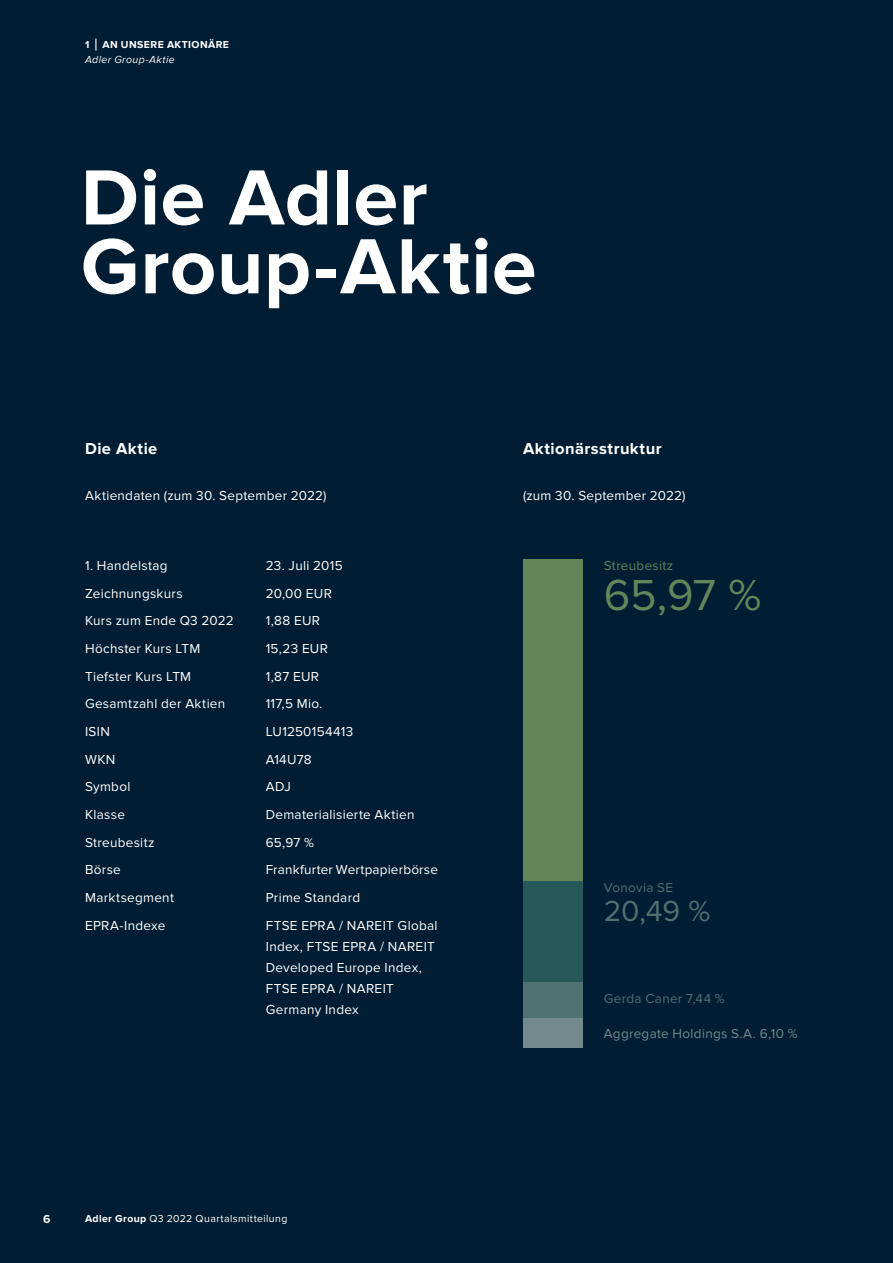
<style>
.page{position:relative;width:893px;height:1263px;background:#001d34}
.page>*{position:absolute;margin:0;border:0;box-sizing:border-box;transform-origin:0 0}
.t1{font:700 81px/68.8px "Proxima Nova";letter-spacing:.005em;color:#fff}
.t2{font:45px "Proxima Nova";color:#63855a}
.t3{font:30px "Proxima Nova";color:#517072}
.t4{font:700 16.5px "Proxima Nova";letter-spacing:.03em;color:#fff}
.t5{font:13.5px/21px "Proxima Nova";letter-spacing:.02em;color:#fff}
.t6{font:13.5px "Proxima Nova";letter-spacing:.02em;color:#738a8c}
.t7{font:13.5px "Proxima Nova";letter-spacing:.02em;color:#517072}
.t8{font:13.5px "Proxima Nova";letter-spacing:.02em;color:#63855a}
.t9{font:700 12px "Proxima Nova";color:#fff}
.t10{font:10.5px "Proxima Nova";letter-spacing:.04em;color:#fff}
.t11{font:700 10.5px "Proxima Nova";letter-spacing:.04em;color:#fff}
.t12{font:italic 10.5px "Proxima Nova";letter-spacing:.035em;color:#fff}
.s1{font-weight:700}
</style>
<div class="page">
<div style="left:523px;top:559px;width:60px;height:323px;background:#63855a"></div>
<div style="left:523px;top:882px;width:60px;height:100px;background:#27595b"></div>
<div style="left:523px;top:982px;width:60px;height:36px;background:#517072"></div>
<div style="left:523px;top:1018px;width:60px;height:30px;background:#738a8c"></div>
<svg style="left:95px;top:39px;width:1px;height:12px"></svg>
<p class="t11" style="left:85px;top:39px;width:6px">1</p>
<p class="t11" style="left:102px;top:39px;width:128px">AN UNSERE AKTIONÄRE</p>
<p class="t12" style="left:85px;top:52px;width:91px">Adler Group-Aktie</p>
<h1 class="t1" style="left:81px;top:165px;width:457px">Die Adler<br>Group-Aktie</h1>
<p class="t4" style="left:85px;top:439px;width:74px">Die Aktie</p>
<p class="t5" style="left:85px;top:485px;width:243px">Aktiendaten (zum 30. September 2022)</p>
<p class="t5" style="left:85px;top:555px;width:84px">1. Handelstag</p>
<p class="t5" style="left:266px;top:555px;width:78px">23. Juli 2015</p>
<p class="t5" style="left:85px;top:583px;width:99px">Zeichnungskurs</p>
<p class="t5" style="left:266px;top:583px;width:68px">20,00 EUR</p>
<p class="t5" style="left:85px;top:610px;width:150px">Kurs zum Ende Q3 2022</p>
<p class="t5" style="left:266px;top:610px;width:56px">1,88 EUR</p>
<p class="t5" style="left:85px;top:638px;width:117px">Höchster Kurs LTM</p>
<p class="t5" style="left:266px;top:638px;width:64px">15,23 EUR</p>
<p class="t5" style="left:85px;top:666px;width:108px">Tiefster Kurs LTM</p>
<p class="t5" style="left:266px;top:666px;width:55px">1,87 EUR</p>
<p class="t5" style="left:85px;top:693px;width:142px">Gesamtzahl der Aktien</p>
<p class="t5" style="left:266px;top:693px;width:58px">117,5 Mio.</p>
<p class="t5" style="left:85px;top:721px;width:27px">ISIN</p>
<p class="t5" style="left:266px;top:721px;width:89px">LU1250154413</p>
<p class="t5" style="left:85px;top:749px;width:32px">WKN</p>
<p class="t5" style="left:266px;top:749px;width:47px">A14U78</p>
<p class="t5" style="left:85px;top:776px;width:47px">Symbol</p>
<p class="t5" style="left:266px;top:776px;width:27px">ADJ</p>
<p class="t5" style="left:85px;top:804px;width:41px">Klasse</p>
<p class="t5" style="left:266px;top:804px;width:150px">Dematerialisierte Aktien</p>
<p class="t5" style="left:85px;top:832px;width:71px">Streubesitz</p>
<p class="t5" style="left:266px;top:832px;width:50px">65,97 %</p>
<p class="t5" style="left:85px;top:859px;width:37px">Börse</p>
<p class="t5" style="left:266px;top:859px;width:174px">Frankfurter Wertpapierbörse</p>
<p class="t5" style="left:85px;top:887px;width:90px">Marktsegment</p>
<p class="t5" style="left:266px;top:887px;width:96px">Prime Standard</p>
<p class="t5" style="left:85px;top:915px;width:82px">EPRA-Indexe</p>
<p class="t5" style="left:266px;top:915px;width:173px">FTSE EPRA / NAREIT Global<br>Index, FTSE EPRA / NAREIT<br>Developed Europe Index,<br>FTSE EPRA / NAREIT<br>Germany Index</p>
<p class="t9" style="left:43px;top:1212px;width:9px">6</p>
<p class="t10" style="left:85px;top:1213px;width:204px"><span class="s1">Adler Group</span> Q3 2022 Quartalsmitteilung</p>
<p class="t4" style="left:523px;top:439px;width:140px">Aktionärsstruktur</p>
<p class="t5" style="left:523px;top:485px;width:164px">(zum 30. September 2022)</p>
<p class="t8" style="left:604px;top:558px;width:71px">Streubesitz</p>
<h2 class="t2" style="left:604px;top:569px;width:159px">65,97 %</h2>
<p class="t7" style="left:604px;top:880px;width:71px">Vonovia SE</p>
<h3 class="t3" style="left:604px;top:893px;width:108px">20,49 %</h3>
<p class="t7" style="left:604px;top:991px;width:122px">Gerda Caner 7,44 %</p>
<p class="t6" style="left:604px;top:1025px;width:196px">Aggregate Holdings S.A. 6,10 %</p>
</div>
